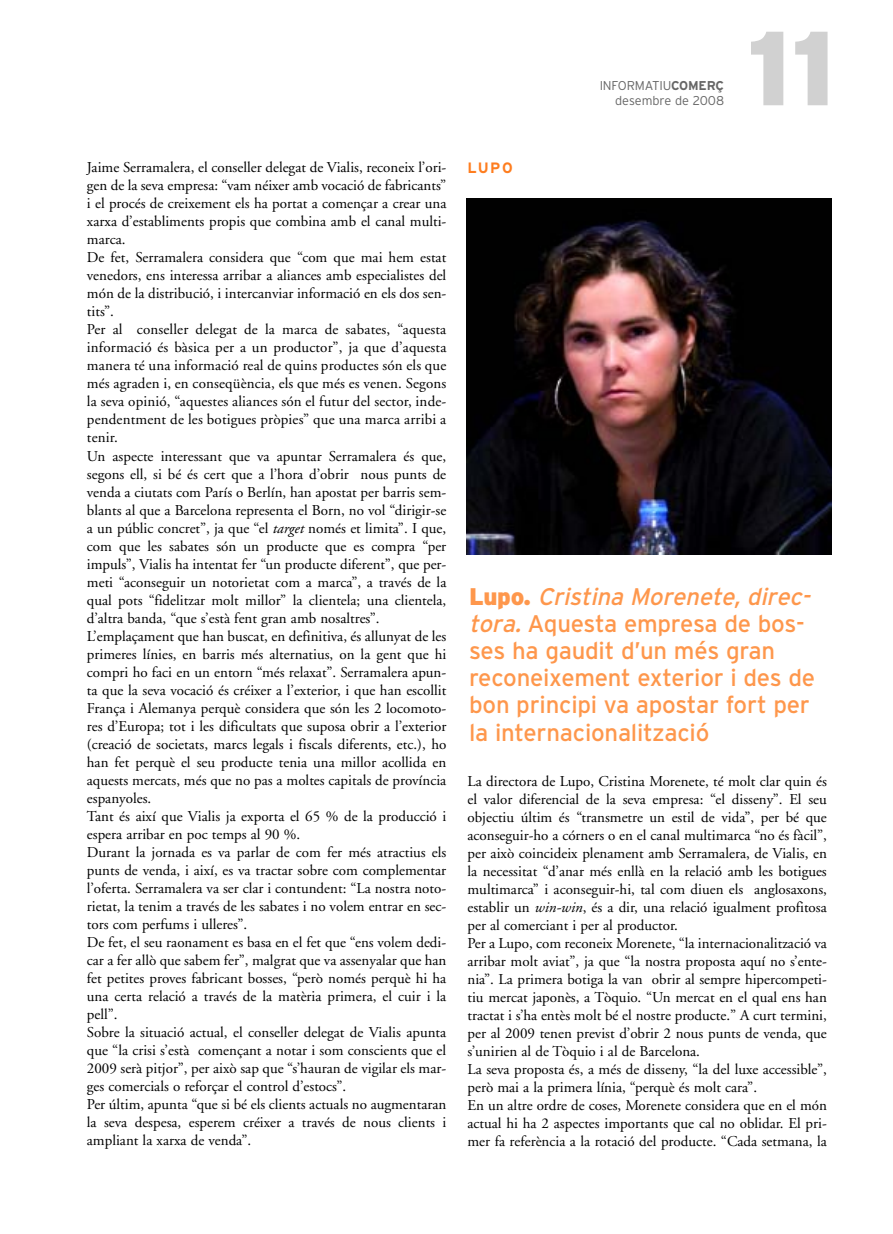
<style>
.page{position:relative;width:893px;height:1234px;background:#fff}
.page>*{position:absolute;margin:0;border:0;box-sizing:border-box;transform-origin:0 0}
.t1{font:900 105px "Interstate";color:#d1d1d1}
.t2{font:24px/27px "Interstate";letter-spacing:-.01em;color:#fe974c}
.t3{font:15px/18px "Adobe Garamond";color:#000}
.t4{font:700 15px "Interstate";color:#fe7d1f}
.t5{font:300 12.75px/15.3px "Interstate";letter-spacing:-.015em;color:#666;text-align:right}
.s1{font-weight:700}
.s2{font-style:italic}
.s3{font-weight:900}
</style>
<div class="page">
<img style="left:467px;top:198px;width:364px;height:356px">
<p class="t5" style="left:600px;top:78px;width:126px">INFORMATIU<span class="s1">COMERÇ </span>desembre de 2008</p>
<h1 class="t1" style="left:747px;top:8px;width:90px">11</h1>
<p class="t3" style="left:87px;top:160px;width:361px">Jaime Serramalera, el conseller delegat de Vialis, reconeix l’ori&shy;gen de la seva empresa: “vam néixer amb vocació de fabricants” i el procés de creixement els ha portat a començar a crear una xarxa d’establiments propis que combina amb el canal multi&shy;marca.<br>De fet, Serramalera considera que “com que mai hem estat venedors, ens interessa arribar a aliances amb especialistes del món de la distribució, i intercanviar informació en els dos sen&shy;tits”.<br>Per al conseller delegat de la marca de sabates, “aquesta informació és bàsica per a un productor”, ja que d’aquesta manera té una informació real de quins productes són els que més agraden i, en conseqüència, els que més es venen. Segons la seva opinió, “aquestes aliances són el futur del sector, inde&shy;pendentment de les botigues pròpies” que una marca arribi a tenir.<br>Un aspecte interessant que va apuntar Serramalera és que, segons ell, si bé és cert que a l’hora d’obrir nous punts de venda a ciutats com París o Berlín, han apostat per barris sem&shy;blants al que a Barcelona representa el Born, no vol “dirigir-se a un públic concret”, ja que “el <span class="s2">target</span> només et limita”. I que, com que les sabates són un producte que es compra “per impuls”, Vialis ha intentat fer “un producte diferent”, que per&shy;meti “aconseguir un notorietat com a marca”, a través de la qual pots “fidelitzar molt millor” la clientela; una clientela, d’altra banda, “que s’està fent gran amb nosaltres”.<br>L’emplaçament que han buscat, en definitiva, és allunyat de les primeres línies, en barris més alternatius, on la gent que hi compri ho faci en un entorn “més relaxat”. Serramalera apun&shy;ta que la seva vocació és créixer a l’exterior, i que han escollit França i Alemanya perquè considera que són les 2 locomoto&shy;res d’Europa; tot i les dificultats que suposa obrir a l’exterior (creació de societats, marcs legals i fiscals diferents, etc.), ho han fet perquè el seu producte tenia una millor acollida en aquests mercats, més que no pas a moltes capitals de província espanyoles.<br>Tant és així que Vialis ja exporta el 65 % de la producció i espera arribar en poc temps al 90 %.<br>Durant la jornada es va parlar de com fer més atractius els punts de venda, i així, es va tractar sobre com complementar l’oferta. Serramalera va ser clar i contundent: “La nostra noto&shy;rietat, la tenim a través de les sabates i no volem entrar en sec&shy;tors com perfums i ulleres”.<br>De fet, el seu raonament es basa en el fet que “ens volem dedi&shy;car a fer allò que sabem fer”, malgrat que va assenyalar que han fet petites proves fabricant bosses, “però només perquè hi ha una certa relació a través de la matèria primera, el cuir i la pell”.<br>Sobre la situació actual, el conseller delegat de Vialis apunta que “la crisi s’està començant a notar i som conscients que el 2009 serà pitjor”, per això sap que “s’hauran de vigilar els mar&shy;ges comercials o reforçar el control d’estocs”.<br>Per últim, apunta “que si bé els clients actuals no augmentaran la seva despesa, esperem créixer a través de nous clients i ampliant la xarxa de venda”.</p>
<p class="t4" style="left:467px;top:159px;width:47px">LUPO</p>
<h2 class="t2" style="left:469px;top:583px;width:347px"><span class="s3">Lu p o.</span> <span class="s2">Cristina Morenete, direc&shy;tora.</span> Aquesta empresa de bos&shy;ses ha gaudit d’un més gran reconeixement exterior i des de bon principi va apostar fort per la internacionalització</h2>
<p class="t3" style="left:467px;top:773px;width:361px">La directora de Lupo, Cristina Morenete, té molt clar quin és el valor diferencial de la seva empresa: “el disseny”. El seu objectiu últim és “transmetre un estil de vida”, per bé que aconseguir-ho a córners o en el canal multimarca “no és fàcil”, per això coincideix plenament amb Serramalera, de Vialis, en la necessitat “d’anar més enllà en la relació amb les botigues multimarca” i aconseguir-hi, tal com diuen els anglosaxons, establir un <span class="s2">win-win</span>, és a dir, una relació igualment profitosa per al comerciant i per al productor.<br>Per a Lupo, com reconeix Morenete, “la internacionalització va arribar molt aviat”, ja que “la nostra proposta aquí no s’ente&shy;nia”. La primera botiga la van obrir al sempre hipercompeti&shy;tiu mercat japonès, a Tòquio. “Un mercat en el qual ens han tractat i s’ha entès molt bé el nostre producte.” A curt termini, per al 2009 tenen previst d’obrir 2 nous punts de venda, que s’unirien al de Tòquio i al de Barcelona.<br>La seva proposta és, a més de disseny, “la del luxe accessible”, però mai a la primera línia, “perquè és molt cara”.<br>En un altre ordre de coses, Morenete considera que en el món actual hi ha 2 aspectes importants que cal no oblidar. El pri&shy;mer fa referència a la rotació del producte. “Cada setmana, la</p>
</div>
